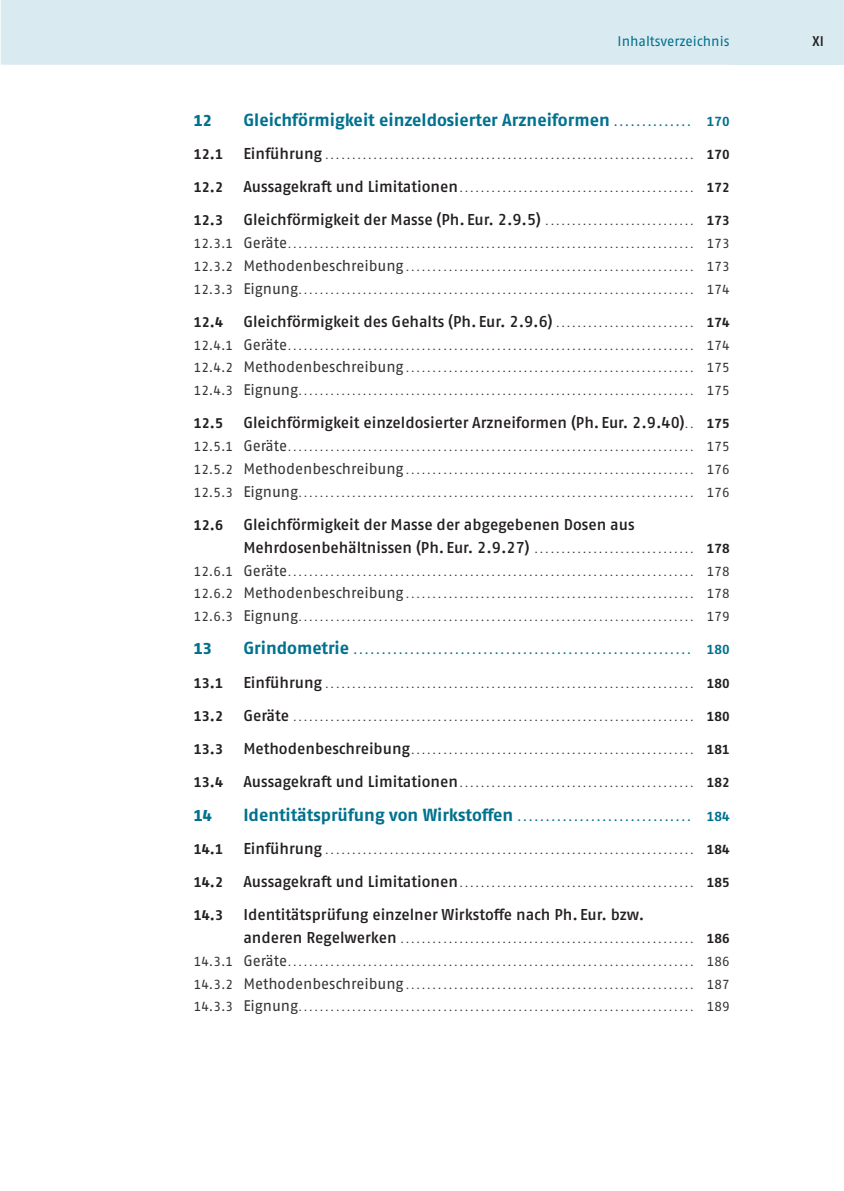
<style>
.page{position:relative;width:844px;height:1191px;background:#fff}
.page>*{position:absolute;margin:0;border:0;box-sizing:border-box;transform-origin:0 0}
.t1{font:700 17.5px "Fago Pro";letter-spacing:-.005em;color:#00718e}
.t2{font:500 15.75px/22.8px "Fago Pro";letter-spacing:-.005em;color:#231f20}
.t3{font:800 15.75px "Fago Pro";color:#00718e}
.t4{font:700 14px "Fago Pro";color:#231f20}
.t5{font:14px "Fago Pro";color:#00718e}
.t6{font:500 14px "Fago Pro";color:#231f20}
.t7{font:13.12px "Fago Pro";color:#00718e}
.t8{font:10.5px/22.8px "Fago Pro";color:#333;text-align:justify}
.s1{font-weight:400;font-size:13.12px}
.s2{font-size:13.12px}
.s3{font-weight:500;font-size:15.75px;color:#231f20}
.s4{font-weight:700;font-size:13.12px;color:#231f20}
.s5{font-weight:400;font-size:10.5px;color:#333}
.s6{font-weight:700;font-size:13.12px}
.s7{font-size:15.4px}
.s8{font-weight:700;font-size:17.5px}
.s9{font-weight:700}
</style>
<div class="page">
<div style="left:0;top:0;width:729px;height:65px;background:#d9eaf0"></div>
<div style="left:729px;top:0;width:115px;height:65px;background:#d9eaf0"></div>
<h3 class="t5" style="left:617px;top:33px;width:113px">Inhaltsverzeichnis</h3>
<h3 class="t6" style="left:812px;top:33px;width:13px">XI</h3>
<h2 class="t3" style="left:194px;top:111px;width:20px">12</h2>
<h1 class="t1" style="left:243px;top:109px;width:488px">Gleichförmigkeit einzeldosierter Arzneiformen <span class="s1">..............</span> <span class="s2">170</span></h1>
<h3 class="t4" style="left:194px;top:146px;width:31px">12.1</h3>
<p class="t8" style="left:243px;top:144px;width:488px"><span class="s3">Einführung</span> ..................................................................... <span class="s4">170</span></p>
<h3 class="t4" style="left:194px;top:179px;width:31px">12.2</h3>
<p class="t8" style="left:243px;top:177px;width:488px"><span class="s3">AussagekraftundLimitationen</span>............................................ <span class="s4">172</span></p>
<h3 class="t4" style="left:194px;top:212px;width:31px">12.3</h3>
<h2 class="t2" style="left:243px;top:209px;width:488px">Gleichförmigkeit der Masse (Ph.Eur. 2.9.5) <span class="s5">............................</span> <span class="s6">173</span></h2>
<p class="t8" style="left:194px;top:233px;width:537px"><span class="s2">12.3.1</span> <span class="s7">Geräte</span>............................................................................ <span class="s2">173<br>12.3.2</span> <span class="s7">Methodenbeschreibung</span>...................................................... <span class="s2">173<br>12.3.3</span> <span class="s7">Eignung</span>.......................................................................... <span class="s2">174</span></p>
<h3 class="t4" style="left:194px;top:314px;width:31px">12.4</h3>
<h2 class="t2" style="left:243px;top:310px;width:488px">Gleichförmigkeit des Gehalts (Ph. Eur. 2.9.6) <span class="s5">. . . . . . . . . . . . . . . . . . . . . . . . . .</span> <span class="s6">174</span></h2>
<p class="t8" style="left:194px;top:335px;width:537px"><span class="s2">12.4.1</span> <span class="s7">Geräte</span>............................................................................ <span class="s2">174<br>12.4.2</span> <span class="s7">Methodenbeschreibung</span>...................................................... <span class="s2">175<br>12.4.3</span> <span class="s7">Eignung</span>.......................................................................... <span class="s2">175</span></p>
<h3 class="t4" style="left:194px;top:415px;width:31px">12.5</h3>
<h2 class="t2" style="left:243px;top:412px;width:488px">Gleichförmigkeit einzeldosierter Arzneiformen (Ph. Eur. 2.9.40)<span class="s5">. .</span> <span class="s6">175</span></h2>
<p class="t8" style="left:194px;top:436px;width:537px"><span class="s2">12.5.1</span> <span class="s7">Geräte</span>............................................................................ <span class="s2">175<br>12.5.2</span> <span class="s7">Methodenbeschreibung</span>...................................................... <span class="s2">176<br>12.5.3</span> <span class="s7">Eignung</span>.......................................................................... <span class="s2">176</span></p>
<h3 class="t4" style="left:194px;top:517px;width:31px">12.6</h3>
<h2 class="t2" style="left:243px;top:513px;width:488px">Gleichförmigkeit der Masse der abgegebenen Dosen aus<br>Mehrdosenbehältnissen (Ph.Eur. 2.9.27) <span class="s5">..............................</span> <span class="s6">178</span></h2>
<p class="t8" style="left:194px;top:560px;width:537px"><span class="s2">12.6.1</span> <span class="s7">Geräte</span>............................................................................ <span class="s2">178<br>12.6.2</span> <span class="s7">Methodenbeschreibung</span>...................................................... <span class="s2">178<br>12.6.3</span> <span class="s7">Eignung</span>.......................................................................... <span class="s2">179</span></p>
<h2 class="t3" style="left:194px;top:640px;width:20px">13</h2>
<p class="t7" style="left:243px;top:642px;width:488px"><span class="s8">Grindometrie</span> ............................................................ <span class="s9">180</span></p>
<h3 class="t4" style="left:194px;top:674px;width:31px">13.1</h3>
<p class="t8" style="left:243px;top:672px;width:488px"><span class="s3">Einführung</span> ..................................................................... <span class="s4">180</span></p>
<h3 class="t4" style="left:194px;top:708px;width:31px">13.2</h3>
<p class="t8" style="left:243px;top:706px;width:488px"><span class="s3">Geräte</span> ........................................................................... <span class="s4">180</span></p>
<h3 class="t4" style="left:194px;top:741px;width:31px">13.3</h3>
<p class="t8" style="left:243px;top:739px;width:488px"><span class="s3">Methodenbeschreibung</span>..................................................... <span class="s4">181</span></p>
<h3 class="t4" style="left:194px;top:774px;width:31px">13.4</h3>
<p class="t8" style="left:243px;top:772px;width:488px"><span class="s3">AussagekraftundLimitationen</span>............................................ <span class="s4">182</span></p>
<h2 class="t3" style="left:194px;top:806px;width:20px">14</h2>
<h1 class="t1" style="left:243px;top:804px;width:488px">Identitätsprüfung von Wirkstoffen <span class="s1">...............................</span> <span class="s2">184</span></h1>
<h3 class="t4" style="left:194px;top:841px;width:31px">14.1</h3>
<p class="t8" style="left:243px;top:839px;width:488px"><span class="s3">Einführung</span> ..................................................................... <span class="s4">184</span></p>
<h3 class="t4" style="left:194px;top:874px;width:31px">14.2</h3>
<p class="t8" style="left:243px;top:872px;width:488px"><span class="s3">AussagekraftundLimitationen</span>............................................ <span class="s4">185</span></p>
<h3 class="t4" style="left:194px;top:907px;width:31px">14.3</h3>
<h2 class="t2" style="left:243px;top:903px;width:402px">Identitätsprüfung einzelner Wirkstoffe nach Ph. Eur. bzw.</h2>
<p class="t8" style="left:194px;top:928px;width:537px;text-indent:50px"><span class="s3">anderenRegelwerken</span> ....................................................... <span class="s4">186<br></span><span class="s2">14.3.1</span> <span class="s7">Geräte</span>............................................................................ <span class="s2">186<br>14.3.2</span> <span class="s7">Methodenbeschreibung</span>...................................................... <span class="s2">187<br>14.3.3</span> <span class="s7">Eignung</span>.......................................................................... <span class="s2">189</span></p>
</div>
